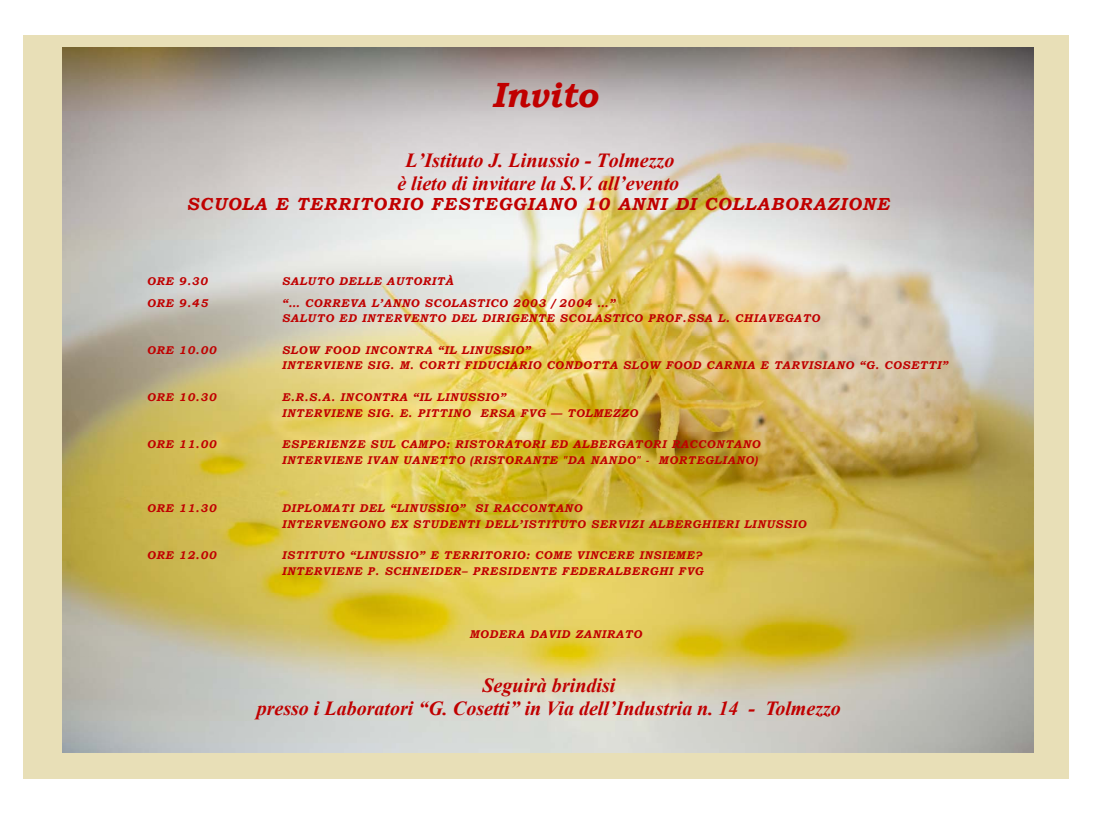
<style>
.page{position:relative;width:1099px;height:815px;background:#fff}
.page>*{position:absolute;margin:0;border:0;box-sizing:border-box;transform-origin:0 0}
.t1{font:italic 700 35px "Bookman Old Style";color:#c00000}
.t2{font:italic 700 20px/23px "Times New Roman";color:#c00000;text-align:center}
.t3{font:italic 700 17.5px "Bookman Old Style";letter-spacing:.07em;color:#c00000}
.t4{font:italic 700 11.25px/15.6px "Bookman Old Style";letter-spacing:.065em;color:#c00000}
.s1{font-style:inherit}
</style>
<div class="page">
<div style="left:23px;top:36px;width:524px;height:743px;background:#e8dfb7"></div>
<img style="left:63px;top:48px;width:484px;height:705px">
<img style="left:547px;top:36px;width:521px;height:743px">
<h1 class="t1" style="left:492px;top:70px;width:107px">Invito</h1>
<h2 class="t2" style="left:405px;top:148px;width:270px">L’Istituto J. Linussio - Tolmezzo</h2>
<h2 class="t2" style="left:397px;top:171px;width:283px">è lieto di invitare la S.V. all’evento</h2>
<h3 class="t3" style="left:186px;top:191px;width:704px">SCUOLA E TERRITORIO FESTEGGIANO 10 ANNI DI COLLABORAZIONE</h3>
<p class="t4" style="left:147px;top:273px;width:62px">ORE 9.30</p>
<p class="t4" style="left:282px;top:273px;width:173px">SALUTO DELLE AUTORITÀ</p>
<p class="t4" style="left:147px;top:295px;width:62px">ORE 9.45</p>
<p class="t4" style="left:282px;top:311px;width:539px">SALUTO ED INTERVENTO DEL DIRIGENTE SCOLASTICO PROF.SSA L. CHIAVEGATO</p>
<p class="t4" style="left:147px;top:342px;width:71px">ORE 10.00</p>
<p class="t4" style="left:282px;top:342px;width:261px">SLOW FOOD INCONTRA “IL LINUSSIO”<br>INTERVIENE SIG. M. CORTI FIDUCIARIO</p>
<p class="t4" style="left:147px;top:389px;width:71px">ORE 10.30</p>
<p class="t4" style="left:282px;top:389px;width:265px">E.R.S.A. INCONTRA “IL LINUSSIO”<br>INTERVIENE SIG. E. PITTINO ERSA FVG</p>
<p class="t4" style="left:147px;top:436px;width:71px">ORE 11.00</p>
<p class="t4" style="left:282px;top:436px;width:264px">ESPERIENZE SUL CAMPO: RISTORATORI</p>
<p class="t4" style="left:282px;top:295px;width:335px">“… CORREVA L’ANNO SCOLASTICO 20<span class="s1">0</span>3 / 20<span class="s1">0</span>4 …”</p>
<p class="t4" style="left:546px;top:358px;width:403px">CONDOTTA SLOW FOOD CARNIA E TARVISIANO “G. COSETTI”</p>
<p class="t4" style="left:550px;top:405px;width:89px">— TOLMEZZO</p>
<p class="t4" style="left:282px;top:436px;width:480px;text-align:right">ED ALBERGATORI RACCONTANO<br>INTERVIENE IVAN UANETTO (RISTORANTE "DA NANDO" - MORTEGLIANO)</p>
<p class="t4" style="left:147px;top:501px;width:71px">ORE 11.30</p>
<p class="t4" style="left:282px;top:501px;width:525px">DIPLOMATI DEL “LINUSSIO” SI RACCONTANO<br>INTERVENGONO EX STUDENTI DELL’ISTITUTO SERVIZI ALBERGHIERI LINUSSIO</p>
<p class="t4" style="left:147px;top:548px;width:71px">ORE 12.00</p>
<p class="t4" style="left:282px;top:548px;width:423px">ISTITUTO “LINUSSIO” E TERRITORIO: COME VINCERE INSIEME?<br>INTERVIENE P. SCHNEIDER– PRESIDENTE FEDERALBERGHI FVG</p>
<p class="t4" style="left:469px;top:626px;width:174px">MODERA DAVID ZANIRATO</p>
<h2 class="t2" style="left:257px;top:673px;width:585px">Seguirà brindisi<br>presso i Laboratori “G. Cosetti” in Via dell’Industria n. 14 - Tolmezzo</h2>
</div>
